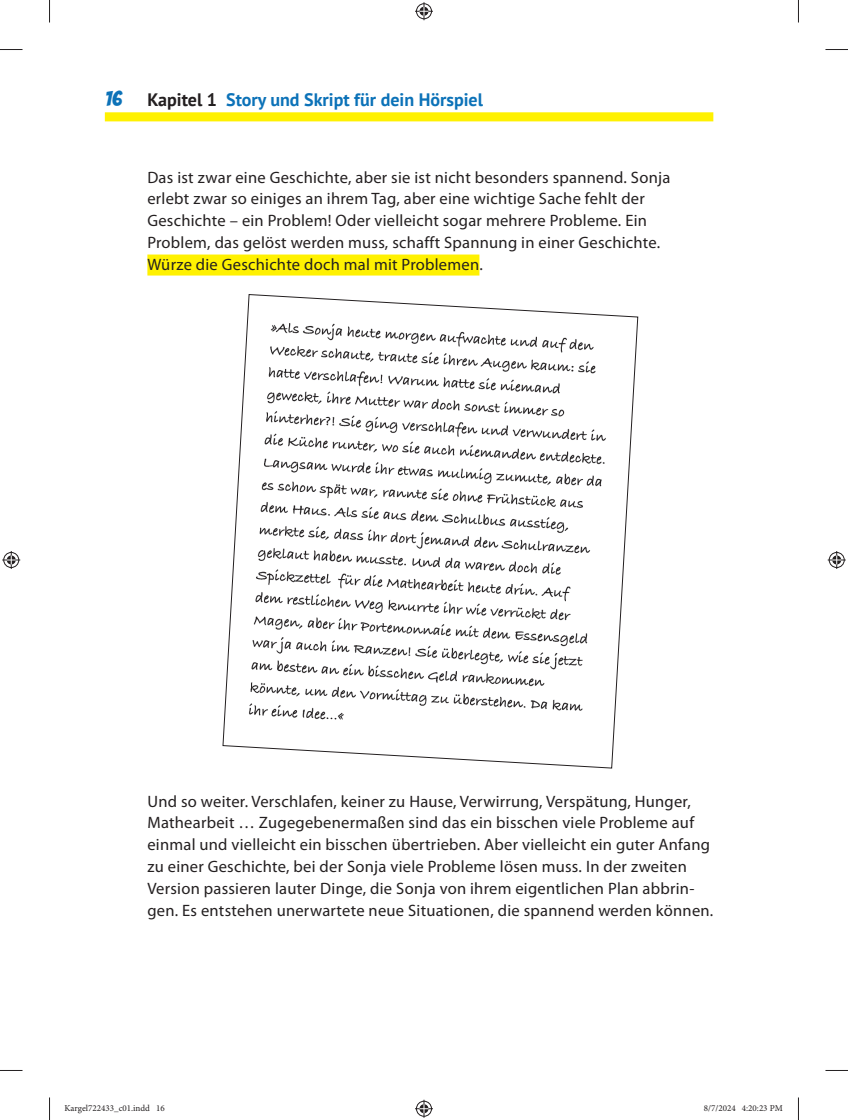
<style>
.page{position:relative;width:848px;height:1120px;background:#fff}
.page>*{position:absolute;margin:0;border:0;box-sizing:border-box;transform-origin:0 0}
.t1{font:700 18px "PT Sans";color:#0c72b8}
.t2{font:16.5px/21.8px "Myriad Pro";letter-spacing:.015em;color:#231f20}
.t3{font:9px "Minion Pro";color:#231f20}
.s1{font-family:"Bangers";font-weight:400;font-size:21px}
.s2{color:#231f20}
</style>
<div class="page">
<div style="left:105px;top:112px;width:608px;height:9px;background:#fff101"></div>
<div style="left:147px;top:254px;width:332px;height:21px;background:#fff101"></div>
<svg style="left:222px;top:294px;width:416px;height:474px"></svg>
<img style="left:248px;top:323px;width:360px;height:399px">
<svg style="left:0;top:49px;width:22px;height:1px"></svg>
<svg style="left:825px;top:49px;width:22px;height:1px"></svg>
<svg style="left:0;top:1070px;width:22px;height:1px"></svg>
<svg style="left:825px;top:1070px;width:22px;height:1px"></svg>
<svg style="left:49px;top:0;width:1px;height:23px"></svg>
<svg style="left:49px;top:1097px;width:1px;height:22px"></svg>
<svg style="left:798px;top:0;width:1px;height:23px"></svg>
<svg style="left:798px;top:1097px;width:1px;height:22px"></svg>
<svg style="left:415px;top:2px;width:18px;height:18px"></svg>
<svg style="left:415px;top:1099px;width:18px;height:18px"></svg>
<svg style="left:2px;top:551px;width:18px;height:18px"></svg>
<svg style="left:827px;top:551px;width:18px;height:18px"></svg>
<p class="t1" style="left:105px;top:88px;width:379px"><span class="s1">16</span> <span class="s2">Kapitel 1</span> Story und Skript für dein Hörspiel</p>
<p class="t2" style="left:147px;top:166px;width:524px">Das ist zwar eine Geschichte, aber sie ist nicht besonders spannend. Sonja erlebt zwar so einiges an ihrem Tag, aber eine wichtige Sache fehlt der Geschichte – ein Problem! Oder vielleicht sogar mehrere Probleme. Ein Problem, das gelöst werden muss, schafft Spannung in einer Geschichte.<br>Würze die Geschichte doch mal mit Problemen.</p>
<p class="t2" style="left:147px;top:790px;width:567px">Und so weiter. Verschlafen, keiner zu Hause, Verwirrung, Verspätung, Hunger, Mathearbeit … Zugegebenermaßen sind das ein bisschen viele Probleme auf einmal und vielleicht ein bisschen übertrieben. Aber vielleicht ein guter Anfang zu einer Geschichte, bei der Sonja viele Probleme lösen muss. In der zweiten Version passieren lauter Dinge, die Sonja von ihrem eigentlichen Plan abbrin&shy;gen. Es entstehen unerwartete neue Situationen, die spannend werden können.</p>
<p class="t3" style="left:64px;top:1102px;width:102px">Kargel722433_c01.indd 16</p>
<p class="t3" style="left:703px;top:1102px;width:80px">8/7/2024 4:20:23 PM</p>
</div>
